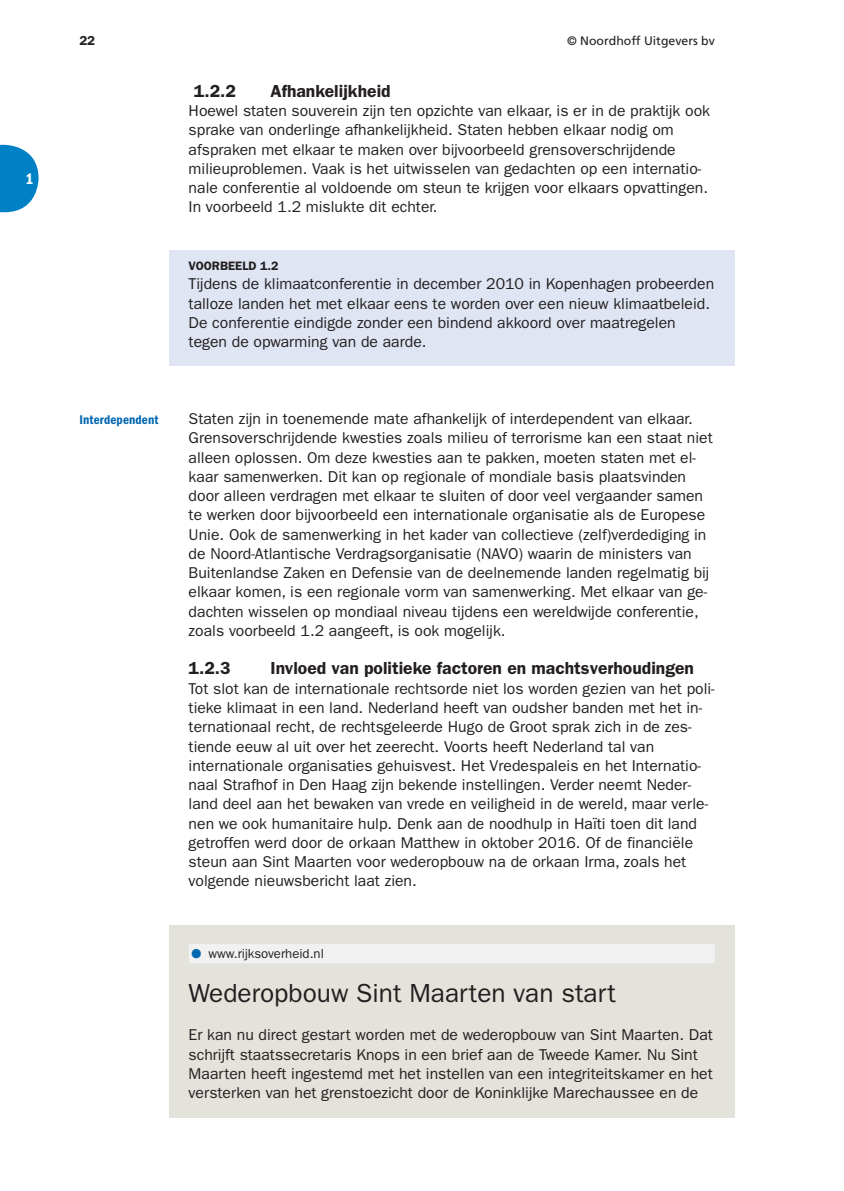
<style>
.page{position:relative;width:844px;height:1191px;background:#fff}
.page>*{position:absolute;margin:0;border:0;box-sizing:border-box;transform-origin:0 0}
.t1{font:26.25px "ITC Franklin Gothic Std";color:#231f20}
.t2{font:600 17.5px "ITC Franklin Gothic Std";color:#231f20}
.t3{font:15.75px/19.2px "ITC Franklin Gothic Std";color:#231f20}
.t4{font:15.75px "ITC Franklin Gothic Std Dm Cd";color:#fff}
.t5{font:13.12px "ITC Franklin Gothic Std";color:#231f20}
.t6{font:13.12px "ITC Franklin Gothic Std Dm Cd";letter-spacing:.01em;color:#0067b1}
.t7{font:600 13.12px "ITC Franklin Gothic Std";color:#231f20}
.t8{font:12.25px "Frutiger LT Std";color:#231f20}
.t9{font:600 12.25px "ITC Franklin Gothic Std";color:#231f20}
.s1{font-family:"WN Mo HO Picto Regular";font-size:7px;color:#0067b1}
</style>
<div class="page">
<svg style="left:0;top:145px;width:39px;height:67px"></svg>
<div style="left:169px;top:250px;width:565px;height:116px;background:#dfe5f3"></div>
<div style="left:169px;top:924px;width:565px;height:193px;background:#e3e2db"></div>
<div style="left:189px;top:944px;width:525px;height:19px;background:#f1f1f2"></div>
<p class="t4" style="left:26px;top:172px;width:10px">1</p>
<p class="t7" style="left:79px;top:35px;width:17px">22</p>
<p class="t8" style="left:567px;top:34px;width:149px">© Noordhoff Uitgevers bv</p>
<p class="t2" style="left:194px;top:84px;width:44px">1.2.2</p>
<p class="t2" style="left:270px;top:84px;width:122px">Afhankelijkheid</p>
<p class="t3" style="left:189px;top:103px;width:523px">Hoewel staten souverein zijn ten opzichte van elkaar, is er in de praktijk ook sprake van onderlinge afhankelijkheid. Staten hebben elkaar nodig om afspraken met elkaar te maken over bijvoorbeeld grensoverschrijdende milieuproblemen. Vaak is het uitwisselen van gedachten op een internatio&shy;nale conferentie al voldoende om steun te krijgen voor elkaars opvattingen.<br>In voorbeeld 1.2 mislukte dit echter.</p>
<p class="t6" style="left:79px;top:415px;width:81px">Interdependent</p>
<p class="t9" style="left:189px;top:261px;width:91px">VOORBEELD 1.2</p>
<p class="t3" style="left:189px;top:276px;width:527px">Tijdens de klimaatconferentie in december 2010 in Kopenhagen probeerden talloze landen het met elkaar eens te worden over een nieuw klimaatbeleid.<br>De conferentie eindigde zonder een bindend akkoord over maatregelen tegen de opwarming van de aarde.</p>
<p class="t3" style="left:189px;top:411px;width:525px">Staten zijn in toenemende mate afhankelijk of interdependent van elkaar.<br>Grensoverschrijdende kwesties zoals milieu of terrorisme kan een staat niet alleen oplossen. Om deze kwesties aan te pakken, moeten staten met el&shy;kaar samenwerken. Dit kan op regionale of mondiale basis plaatsvinden door alleen verdragen met elkaar te sluiten of door veel vergaander samen te werken door bijvoorbeeld een internationale organisatie als de Europese Unie. Ook de samenwerking in het kader van collectieve (zelf)verdediging in de Noord-Atlantische Verdragsorganisatie (NAVO) waarin de ministers van Buitenlandse Zaken en Defensie van de deelnemende landen regelmatig bij elkaar komen, is een regionale vorm van samenwerking. Met elkaar van ge&shy;dachten wisselen op mondiaal niveau tijdens een wereldwijde conferentie, zoals voorbeeld 1.2 aangeeft, is ook mogelijk.</p>
<p class="t2" style="left:189px;top:662px;width:43px">1.2.3</p>
<p class="t2" style="left:270px;top:662px;width:425px">Invloed van politieke factoren en machtsverhoudingen</p>
<p class="t3" style="left:189px;top:680px;width:527px">Tot slot kan de internationale rechtsorde niet los worden gezien van het poli&shy;tieke klimaat in een land. Nederland heeft van oudsher banden met het in&shy;ternationaal recht, de rechtsgeleerde Hugo de Groot sprak zich in de zes&shy;tiende eeuw al uit over het zeerecht. Voorts heeft Nederland tal van internationale organisaties gehuisvest. Het Vredespaleis en het Internatio&shy;naal Strafhof in Den Haag zijn bekende instellingen. Verder neemt Neder&shy;land deel aan het bewaken van vrede en veiligheid in de wereld, maar verle&shy;nen we ook humanitaire hulp. Denk aan de noodhulp in Haïti toen dit land getroffen werd door de orkaan Matthew in oktober 2016. Of de financiële steun aan Sint Maarten voor wederopbouw na de orkaan Irma, zoals het volgende nieuwsbericht laat zien.</p>
<p class="t5" style="left:191px;top:948px;width:134px"><span class="s1">1</span> www.rijksoverheid.nl</p>
<h1 class="t1" style="left:189px;top:983px;width:428px">Wederopbouw Sint Maarten van start</h1>
<p class="t3" style="left:189px;top:1027px;width:525px">Er kan nu direct gestart worden met de wederopbouw van Sint Maarten. Dat schrijft staatssecretaris Knops in een brief aan de Tweede Kamer. Nu Sint Maarten heeft ingestemd met het instellen van een integriteitskamer en het versterken van het grenstoezicht door de Koninklijke Marechaussee en de</p>
</div>
